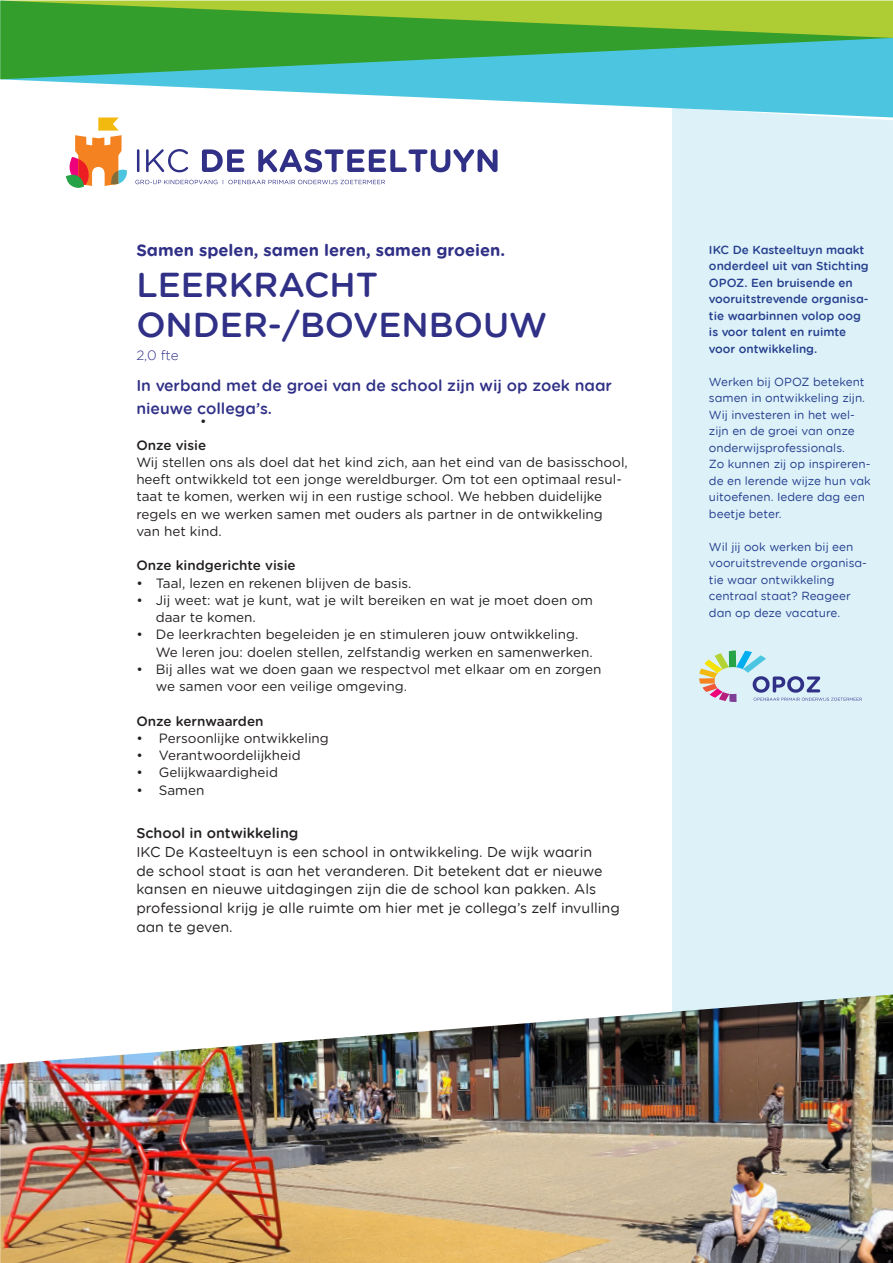
<style>
.page{position:relative;width:893px;height:1263px;background:#fff}
.page>*{position:absolute;margin:0;border:0;box-sizing:border-box;transform-origin:0 0}
.t1{font:500 34.5px "VGM Gotham Rounded";color:#303087}
.t2{font:700 16.5px "VGM Gotham Rounded";color:#303087}
.t3{font:500 15.75px/22.5px "VGM Gotham Rounded";color:#303087}
.t4{font:14.25px/18.8px "VGM Gotham Rounded";color:#231f20}
.t5{font:500 14.25px "VGM Gotham Rounded";color:#231f20}
.t6{font:13.5px/17.2px "Gotham Rounded";color:#231f20}
.t7{font:500 13.5px "Gotham Rounded";color:#231f20}
.t8{font:300 13.5px "VGM Gotham Rounded";color:#303087}
.t9{font:11.7px/16.5px "VGM Gotham Rounded";color:#253f8e}
.t10{font:500 11.7px/16.5px "VGM Gotham Rounded";color:#253f8e}
</style>
<div class="page">
<div style="left:672px;top:117px;width:221px;height:877px;background:#dcf1f8"></div>
<img style="left:0;top:994px;width:893px;height:269px">
<svg style="left:699px;top:650px;width:163px;height:52px;background:#c7d8df"></svg>
<svg style="left:0;top:79px;width:893px;height:38px"></svg>
<svg style="left:0;top:1px;width:893px;height:78px;background:#56b35c"></svg>
<svg style="left:135px;top:180px;width:82px;height:4px"></svg>
<svg style="left:223px;top:180px;width:162px;height:4px"></svg>
<svg style="left:137px;top:149px;width:2px;height:23px"></svg>
<svg style="left:146px;top:149px;width:42px;height:23px"></svg>
<svg style="left:202px;top:149px;width:42px;height:23px"></svg>
<svg style="left:258px;top:149px;width:240px;height:23px"></svg>
<svg style="left:66px;top:117px;width:61px;height:71px"></svg>
<p class="t2" style="left:136px;top:238px;width:370px">Samen spelen, samen leren, samen groeien.</p>
<p class="t1" style="left:136px;top:260px;width:243px">LEERKRACHT</p>
<p class="t1" style="left:136px;top:300px;width:412px">ONDER-/BOVENBOUW</p>
<p class="t8" style="left:136px;top:346px;width:44px">2,0 fte</p>
<p class="t3" style="left:136px;top:374px;width:477px">In verband met de groei van de school zijn wij op zoek naar nieuwe collega’s.</p>
<p class="t7" style="left:136px;top:435px;width:71px">Onze visie</p>
<p class="t6" style="left:136px;top:453px;width:493px">Wij stellen ons als doel dat het kind zich, aan het eind van de basisschool, heeft ontwikkeld tot een jonge wereldburger. Om tot een optimaal resul-</p>
<p class="t6" style="left:136px;top:487px;width:468px">taat te komen, werken wij in een rustige school. We hebben duidelijke regels en we werken samen met ouders als partner in de ontwikkeling</p>
<p class="t6" style="left:136px;top:522px;width:87px">van het kind.</p>
<p class="t7" style="left:136px;top:556px;width:161px">Onze kindgerichte visie</p>
<p class="t6" style="left:136px;top:574px;width:277px">• Taal, lezen en rekenen blijven de basis.</p>
<p class="t6" style="left:136px;top:591px;width:458px">• Jij weet: wat je kunt, wat je wilt bereiken en wat je moet doen om</p>
<p class="t6" style="left:156px;top:608px;width:101px">daar te komen.</p>
<p class="t6" style="left:136px;top:625px;width:444px">• De leerkrachten begeleiden je en stimuleren jouw ontwikkeling.</p>
<p class="t6" style="left:156px;top:643px;width:439px">We leren jou: doelen stellen, zelfstandig werken en samenwerken.</p>
<p class="t6" style="left:136px;top:660px;width:467px">• Bij alles wat we doen gaan we respectvol met elkaar om en zorgen</p>
<p class="t6" style="left:156px;top:677px;width:253px">we samen voor een veilige omgeving.</p>
<p class="t7" style="left:136px;top:711px;width:129px">Onze kernwaarden</p>
<p class="t6" style="left:136px;top:729px;width:194px">• Persoonlijke ontwikkeling</p>
<p class="t6" style="left:136px;top:746px;width:166px">• Verantwoordelijkheid</p>
<p class="t6" style="left:136px;top:763px;width:143px">• Gelijkwaardigheid</p>
<p class="t6" style="left:136px;top:781px;width:70px">• Samen</p>
<p class="t5" style="left:136px;top:823px;width:164px">School in ontwikkeling</p>
<p class="t4" style="left:136px;top:842px;width:457px">IKC De Kasteeltuyn is een school in ontwikkeling. De wijk waarin</p>
<p class="t4" style="left:136px;top:861px;width:468px">de school staat is aan het veranderen. Dit betekent dat er nieuwe kansen en nieuwe uitdagingen zijn die de school kan pakken. Als</p>
<p class="t4" style="left:136px;top:898px;width:485px">professional krijg je alle ruimte om hier met je collega’s zelf invulling aan te geven.</p>
<p class="t6" style="left:200px;top:412px;width:8px">•</p>
<p class="t10" style="left:709px;top:241px;width:161px">IKC De Kasteeltuyn maakt onderdeel uit van Stichting<br>OPOZ. Een bruisende en vooruitstrevende organisa&shy;tie waarbinnen volop oog is voor talent en ruimte voor ontwikkeling.</p>
<p class="t9" style="left:709px;top:373px;width:158px">Werken bij OPOZ betekent samen in ontwikkeling zijn.</p>
<p class="t9" style="left:709px;top:406px;width:147px">Wij investeren in het wel-</p>
<p class="t9" style="left:709px;top:422px;width:147px">zijn en de groei van onze onderwijsprofessionals.</p>
<p class="t9" style="left:709px;top:455px;width:163px">Zo kunnen zij op inspireren&shy;de en lerende wijze hun vak uitoefenen. Iedere dag een beetje beter.</p>
<p class="t9" style="left:709px;top:538px;width:160px">Wil jij ook werken bij een vooruitstrevende organisa&shy;tie waar ontwikkeling</p>
<p class="t9" style="left:709px;top:587px;width:143px">centraal staat? Reageer dan op deze vacature.</p>
</div>
